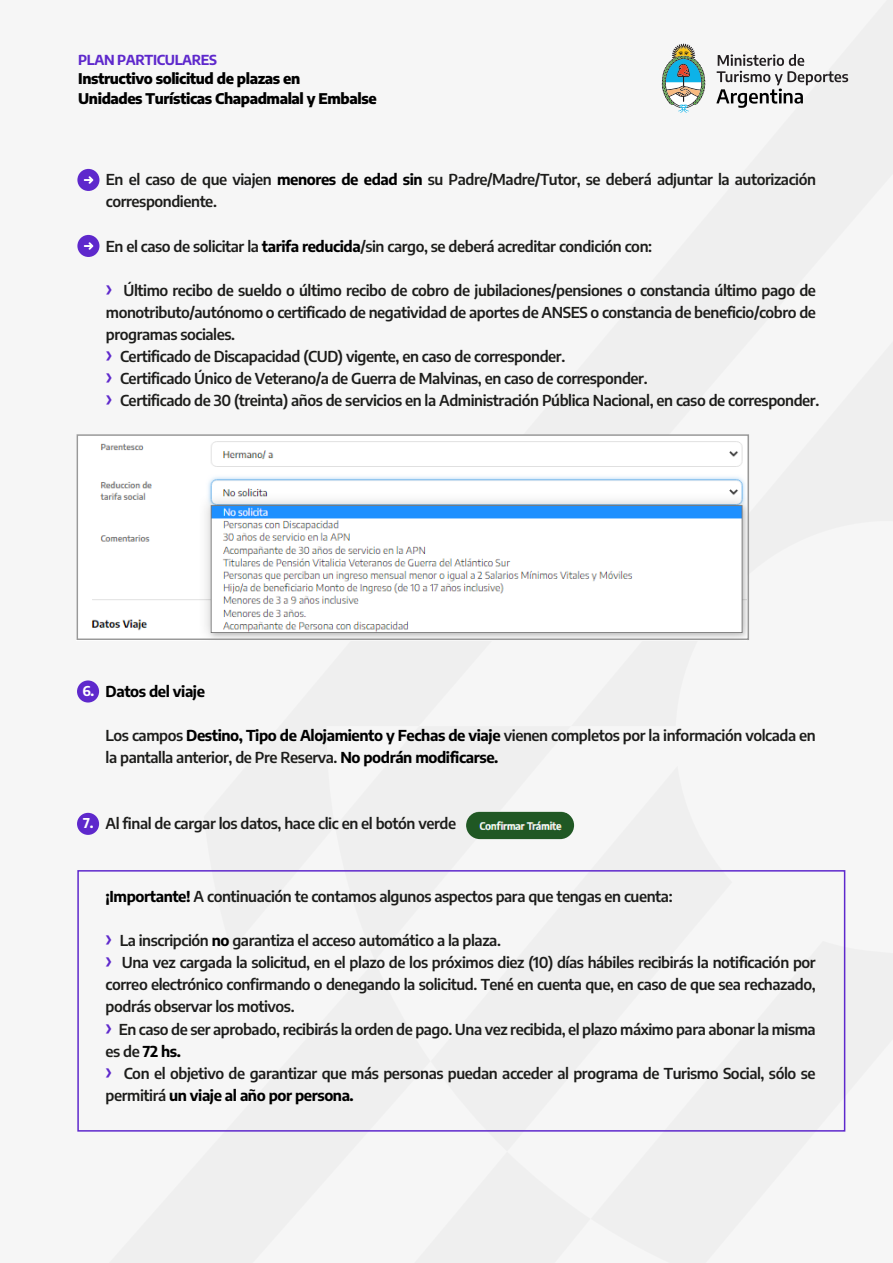
<style>
.page{position:relative;width:893px;height:1263px;background:#f6f6f6}
.page>*{position:absolute;margin:0;border:0;box-sizing:border-box;transform-origin:0 0}
.t1{font:600 15px/22px "Encode Sans";letter-spacing:-.03em;color:#1d1d1b}
.t2{font:700 15px "Encode Sans";letter-spacing:-.03em;color:#000}
.t3{font:800 14.7px/19.4px "Encode Sans";letter-spacing:-.03em;color:#000}
.t4{font:700 13.8px "Encode Sans";letter-spacing:-.03em;color:#5e28cc}
.t5{font:700 13.5px "Encode Sans";color:#fff}
.s1{font-weight:700;color:#000}
.s2{font-family:"Myriad Pro";font-weight:700;font-size:24px;color:#5e28cc}
</style>
<div class="page">
<svg style="left:591px;top:941px;width:255px;height:191px"></svg>
<svg style="left:662px;top:44px;width:43px;height:69px"></svg>
<svg style="left:716px;top:54px;width:132px;height:54px"></svg>
<div style="left:77px;top:680px;width:22px;height:22px;background:#5e28cc;border-radius:50%"></div>
<div style="left:77px;top:813px;width:22px;height:22px;background:#5e28cc;border-radius:50%"></div>
<div style="left:77px;top:169px;width:22px;height:22px;background:#5e28cc;border-radius:50%"></div>
<svg style="left:84px;top:176px;width:9px;height:8px"></svg>
<div style="left:77px;top:235px;width:22px;height:22px;background:#5e28cc;border-radius:50%"></div>
<svg style="left:84px;top:242px;width:9px;height:8px"></svg>
<img style="left:91px;top:441px;width:655px;height:196px">
<div style="left:77px;top:434px;width:672px;height:206px;border:2px solid #999"></div>
<img style="left:466px;top:811px;width:108px;height:28px;border-radius:14px">
<div style="left:77px;top:870px;width:768px;height:261px;border:2px solid #5e28cc"></div>
<p class="t4" style="left:78px;top:50px;width:140px">PLAN PARTICULARES</p>
<p class="t3" style="left:78px;top:69px;width:300px">Instructivo solicitud de plazas en<br>Unidades Turísticas Chapadmalal y Embalse</p>
<p class="t1" style="left:106px;top:168px;width:712px">En el caso de que viajen <span class="s1">menores de edad sin</span> su Padre/Madre/Tutor, se deberá adjuntar la autorización correspondiente.</p>
<p class="t1" style="left:106px;top:234px;width:548px">En el caso de solicitar la <span class="s1">tarifa reducida</span>/sin cargo, se deberá acreditar condición con:</p>
<p class="t1" style="left:106px;top:278px;width:715px"><span class="s2">›</span> Último recibo de sueldo o último recibo de cobro de jubilaciones/pensiones o constancia último pago de monotributo/autónomo o certificado de negatividad de aportes de ANSES o constancia de beneficio/cobro de programas sociales.<br><span class="s2">›</span> Certificado de Discapacidad (CUD) vigente, en caso de corresponder.<br><span class="s2">›</span> Certificado Único de Veterano/a de Guerra de Malvinas, en caso de corresponder.<br><span class="s2">›</span> Certificado de 30 (treinta) años de servicios en la Administración Pública Nacional, en caso de corresponder.</p>
<p class="t5" style="left:82px;top:681px;width:13px">6.</p>
<p class="t2" style="left:106px;top:681px;width:101px">Datos del viaje</p>
<p class="t1" style="left:106px;top:723px;width:712px">Los campos <span class="s1">Destino, Tipo de Alojamiento y Fechas de viaje</span> vienen completos por la información volcada en la pantalla anterior, de Pre Reserva. <span class="s1">No podrán modificarse.</span></p>
<p class="t5" style="left:83px;top:814px;width:12px">7.</p>
<p class="t1" style="left:106px;top:812px;width:352px">Al final de cargar los datos, hace clic en el botón verde</p>
<p class="t1" style="left:106px;top:885px;width:568px"><span class="s1">¡Importante!</span> A continuación te contamos algunos aspectos para que tengas en cuenta:</p>
<p class="t1" style="left:106px;top:929px;width:712px"><span class="s2">›</span> La inscripción <span class="s1">no</span> garantiza el acceso automático a la plaza.<br><span class="s2">›</span> Una vez cargada la solicitud, en el plazo de los próximos diez (10) días hábiles recibirás la notificación por correo electrónico confirmando o denegando la solicitud. Tené en cuenta que, en caso de que sea rechazado, podrás observar los motivos.<br><span class="s2">›</span> En caso de ser aprobado, recibirás la orden de pago. Una vez recibida, el plazo máximo para abonar la misma es de <span class="s1">72 hs.<br></span><span class="s2">›</span> Con el objetivo de garantizar que más personas puedan acceder al programa de Turismo Social, sólo se permitirá <span class="s1">un viaje al año por persona.</span></p>
</div>
